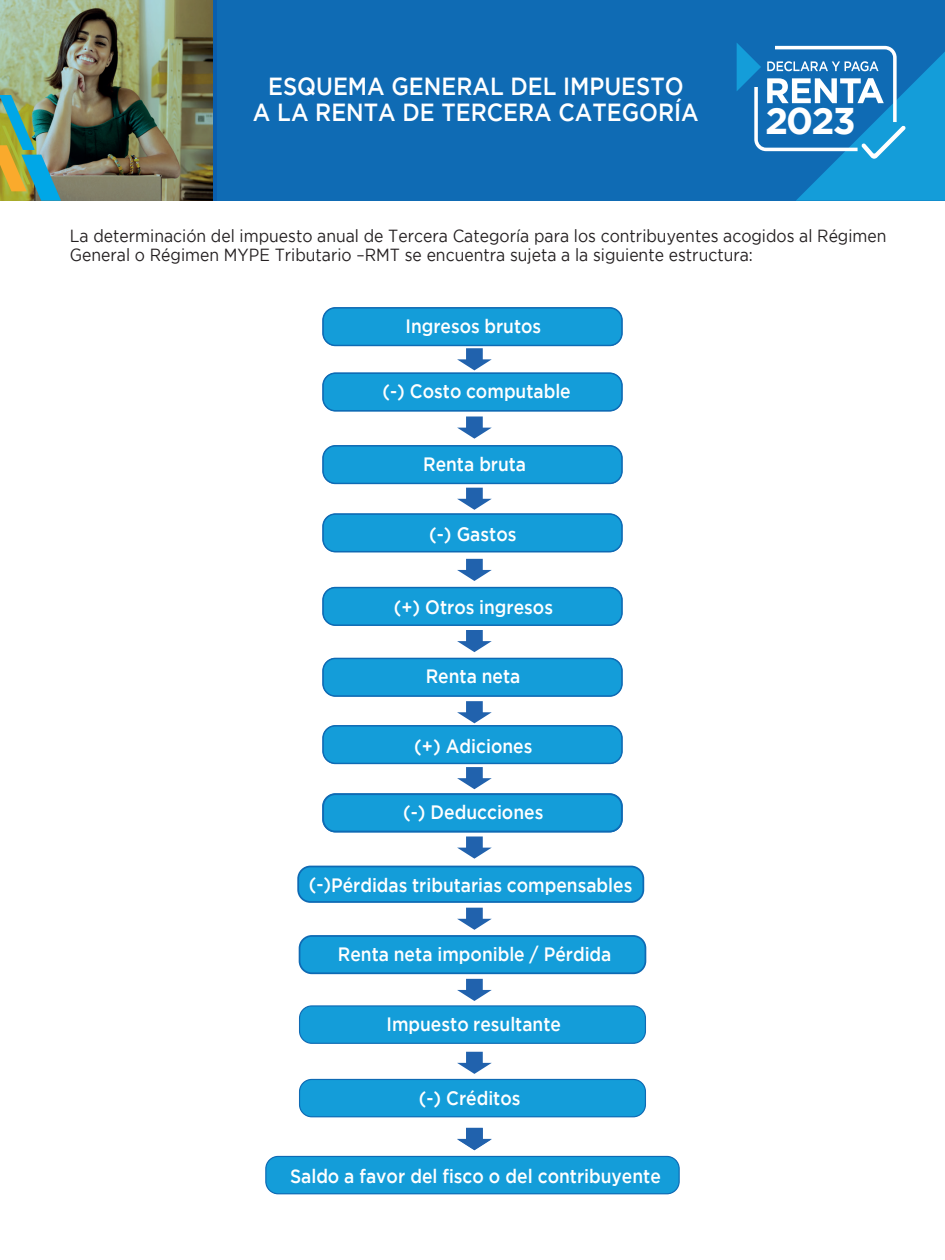
<style>
.page{position:relative;width:945px;height:1260px;background:#fff}
.page>*{position:absolute;margin:0;border:0;box-sizing:border-box;transform-origin:0 0}
.t1{font:700 37.1px "Gotham";color:#fff}
.t2{font:500 24.68px/26.8px "Gotham";color:#fff;text-align:center;scale:.9 1}
.t3{font:500 19.43px "Gotham";color:#fff;scale:.9 1}
.t4{font:500 19.25px "Gotham";color:#fff;scale:.9 1}
.t5{font:17.5px/18.9px "Gotham";color:#231f20;scale:.9 1}
.s1{font-size:19.43px}
</style>
<div class="page">
<div style="left:297px;top:866px;width:347px;height:37px;background:#149dd9;border:2px solid #0e6ab4;border-radius:12px"></div>
<div style="left:323px;top:308px;width:299px;height:37px;background:#149dd9;border-radius:12px"></div>
<div style="left:323px;top:307px;width:299px;height:39px;border:1px solid #0e6ab4;border-radius:12px"></div>
<svg style="left:322px;top:372px;width:301px;height:40px"></svg>
<div style="left:323px;top:373px;width:299px;height:38px;background:#149dd9;border-radius:12px"></div>
<div style="left:323px;top:373px;width:299px;height:38px;border:1px solid #0e6ab4;border-radius:12px"></div>
<div style="left:323px;top:446px;width:299px;height:37px;background:#149dd9;border-radius:12px"></div>
<div style="left:323px;top:445px;width:299px;height:39px;border:1px solid #0e6ab4;border-radius:12px"></div>
<svg style="left:322px;top:513px;width:301px;height:39px"></svg>
<div style="left:323px;top:514px;width:299px;height:38px;background:#149dd9;border-radius:12px"></div>
<div style="left:323px;top:514px;width:299px;height:38px;border:1px solid #0e6ab4;border-radius:12px"></div>
<div style="left:323px;top:588px;width:299px;height:37px;background:#149dd9;border-radius:12px"></div>
<div style="left:323px;top:587px;width:299px;height:39px;border:1px solid #0e6ab4;border-radius:12px"></div>
<svg style="left:322px;top:658px;width:301px;height:39px"></svg>
<div style="left:323px;top:659px;width:299px;height:37px;background:#149dd9;border-radius:12px"></div>
<div style="left:323px;top:658px;width:299px;height:38px;border:1px solid #0e6ab4;border-radius:12px"></div>
<div style="left:323px;top:726px;width:299px;height:37px;background:#149dd9;border-radius:12px"></div>
<div style="left:323px;top:725px;width:299px;height:39px;border:1px solid #0e6ab4;border-radius:12px"></div>
<div style="left:323px;top:794px;width:299px;height:38px;background:#149dd9;border-radius:12px"></div>
<div style="left:322px;top:793px;width:301px;height:39px;border:2px solid #0e6ab4;border-radius:12px"></div>
<div style="left:300px;top:936px;width:345px;height:37px;background:#149dd9;border-radius:12px"></div>
<div style="left:299px;top:935px;width:347px;height:39px;border:2px solid #0e6ab4;border-radius:12px"></div>
<div style="left:299px;top:1005px;width:347px;height:39px;background:#149dd9;border:1px solid #0e6ab4;border-radius:12px"></div>
<div style="left:300px;top:1079px;width:345px;height:38px;background:#149dd9;border-radius:12px"></div>
<div style="left:299px;top:1079px;width:347px;height:38px;border:1px solid #0e6ab4;border-radius:12px"></div>
<div style="left:266px;top:1156px;width:413px;height:38px;background:#149dd9;border-radius:12px"></div>
<div style="left:265px;top:1156px;width:415px;height:38px;border:1px solid #0e6ab4;border-radius:12px"></div>
<svg style="left:457px;top:348px;width:35px;height:22px"></svg>
<svg style="left:457px;top:416px;width:35px;height:23px"></svg>
<svg style="left:457px;top:488px;width:35px;height:22px"></svg>
<svg style="left:457px;top:559px;width:35px;height:22px"></svg>
<svg style="left:457px;top:630px;width:35px;height:22px"></svg>
<svg style="left:457px;top:701px;width:35px;height:22px"></svg>
<svg style="left:457px;top:767px;width:35px;height:22px"></svg>
<svg style="left:457px;top:836px;width:35px;height:23px"></svg>
<svg style="left:457px;top:908px;width:35px;height:22px"></svg>
<svg style="left:457px;top:979px;width:35px;height:22px"></svg>
<svg style="left:457px;top:1052px;width:35px;height:22px"></svg>
<svg style="left:457px;top:1128px;width:35px;height:22px"></svg>
<div style="left:214px;top:0;width:731px;height:201px;background:#0f6bb4"></div>
<img style="left:0;top:0;width:217px;height:201px">
<img style="left:0;top:95px;width:61px;height:106px">
<svg style="left:737px;top:43px;width:208px;height:158px"></svg>
<p class="t2" style="left:253px;top:72px;width:497px">ESQUEMA GENERAL DEL IMPUESTO<br>A LA RENTA DE TERCERA CATEGORÍA</p>
<h1 class="t1" style="left:765px;top:100px;width:92px">2023</h1>
<p class="t5" style="left:70px;top:226px;width:909px">La determinación del impuesto anual de Tercera Categoría para los contribuyentes acogidos al Régimen<br>General o Régimen MYPE Tributario –RMT se encuentra sujeta a la siguiente estructura:</p>
<p class="t4" style="left:406px;top:315px;width:152px">Ingresos brutos</p>
<p class="t4" style="left:382px;top:381px;width:211px">(-) Costo computable</p>
<p class="t4" style="left:423px;top:453px;width:116px">Renta bruta</p>
<p class="t3" style="left:429px;top:523px;width:99px">(-) Gastos</p>
<p class="t4" style="left:394px;top:596px;width:179px">(+) Otros ingresos</p>
<p class="t4" style="left:426px;top:666px;width:107px">Renta neta</p>
<p class="t4" style="left:414px;top:735px;width:133px">(+) Adiciones</p>
<p class="t3" style="left:403px;top:801px;width:158px">(-) Deducciones</p>
<p class="t4" style="left:309px;top:874px;width:361px"><span class="s1">(-)</span>Pérdidas tributarias compensables</p>
<p class="t4" style="left:338px;top:943px;width:306px">Renta neta imponible / Pérdida</p>
<p class="t4" style="left:387px;top:1013px;width:195px">Impuesto resultante</p>
<p class="t4" style="left:419px;top:1088px;width:115px">(-) Créditos</p>
<p class="t3" style="left:290px;top:1166px;width:413px">Saldo a favor del fisco o del contribuyente</p>
</div>
